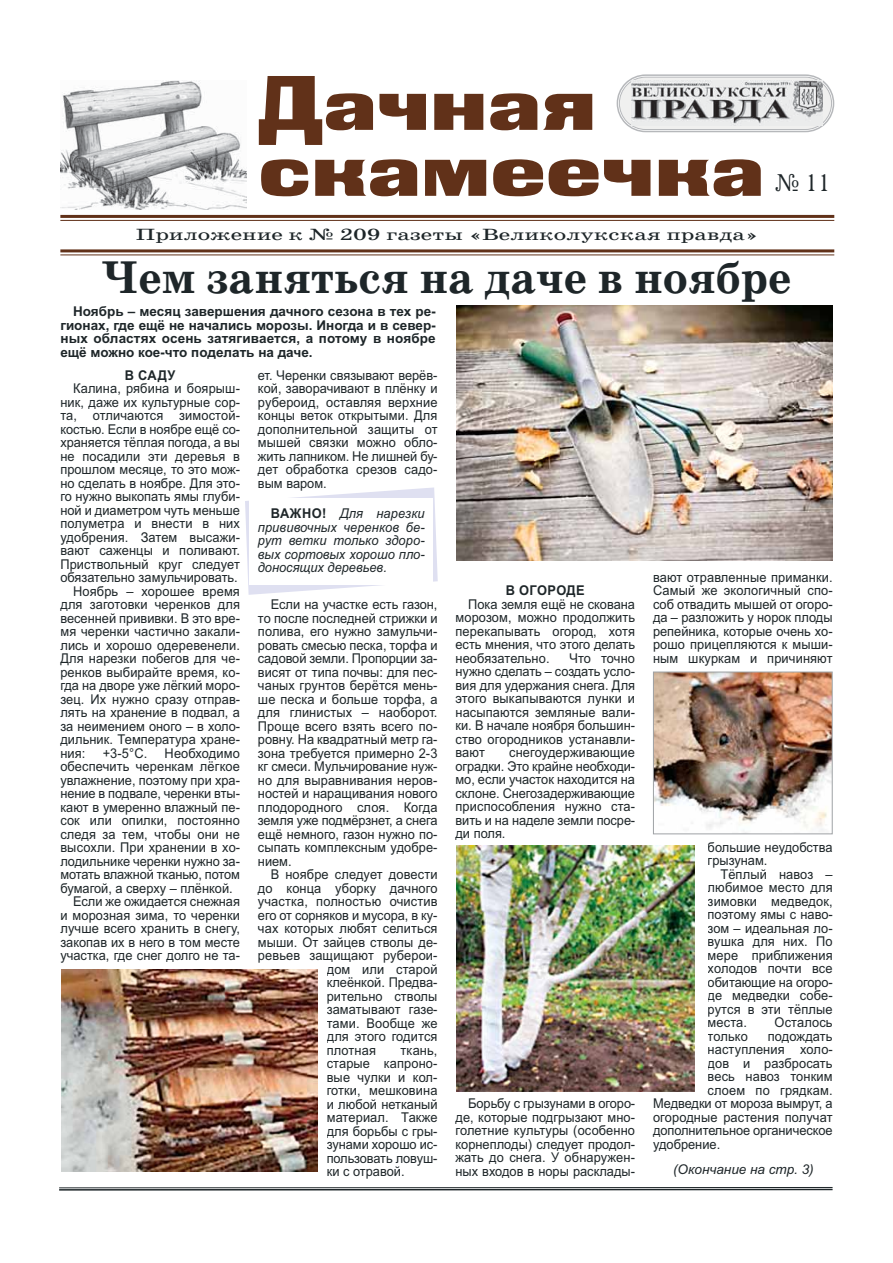
<style>
.page{position:relative;width:893px;height:1263px;background:#fff}
.page>*{position:absolute;margin:0;border:0;box-sizing:border-box;transform-origin:0 0}
.t1{font:76.95px/66px "Black Grotesk C";color:#613119;scale:1.2 1}
.t2{font:700 46.5px "School Book C";color:#1e2629}
.t3{font:24px "Quant Antiqua C";color:#1e2629}
.t4{font:16.5px "School Book C";color:#1e2629;scale:1.44 1}
.t5{font:13.5px/13.5px "Arial";color:#1e2629;text-align:justify;scale:.95 1}
.t6{font:700 13.5px/13.5px "Arial";color:#1e2629;text-align:justify}
.t7{font:italic 13.5px/13.5px "Arial";color:#1e2629;text-align:justify;scale:.95 1}
.t8{font:italic 13.5px "Arial";color:#1e2629}
.t9{font:700 13.5px "Arial";letter-spacing:.03em;color:#1e2629;scale:.95 1}
.t10{font:700 13.5px "Arial";color:#1e2629;scale:.95 1}
.s1{font-weight:700;font-style:normal}
</style>
<div class="page">
<hr style="left:60px;top:215px;width:774px;height:3px;background:#613119">
<hr style="left:60px;top:220px;width:774px;height:1px;background:#613119">
<hr style="left:60px;top:249px;width:774px;height:3px;background:#613119">
<hr style="left:60px;top:254px;width:774px;height:1px;background:#613119">
<img style="left:60px;top:80px;width:186px;height:129px">
<svg style="left:616px;top:74px;width:219px;height:59px"></svg>
<img style="left:632px;top:81px;width:190px;height:44px">
<img style="left:457px;top:305px;width:376px;height:256px">
<hr style="left:59px;top:1187px;width:774px;height:1px;background:#1e2629">
<hr style="left:59px;top:1189px;width:774px;height:1px;background:#1e2629">
<img style="left:62px;top:969px;width:255px;height:202px">
<img style="left:655px;top:674px;width:176px;height:157px">
<div style="left:653px;top:672px;width:180px;height:162px;border:1px solid #9fa2a5"></div>
<img style="left:456px;top:845px;width:238px;height:246px">
<svg style="left:245px;top:487px;width:193px;height:108px"></svg>
<div style="left:249px;top:498px;width:184px;height:87px;background:#fff"></div>
<h1 class="t1" style="left:258px;top:69px;width:424px">Дачная скамеечка</h1>
<p class="t4" style="left:136px;top:225px;width:434px">Приложение к № 209 газеты «Великолукская правда»</p>
<h3 class="t3" style="left:775px;top:170px;width:58px">№ 11</h3>
<h2 class="t2" style="left:102px;top:253px;width:691px">Чем заняться на даче в ноябре</h2>
<p class="t6" style="left:60px;top:305px;width:377px;text-indent:13px">Ноябрь – месяц завершения дачного сезона в тех ре&shy;гионах, где ещё не начались морозы. Иногда и в север&shy;ных областях осень затягивается, а потому в ноябре ещё можно кое-что поделать на даче.</p>
<p class="t10" style="left:125px;top:367px;width:55px">В САДУ</p>
<p class="t5" style="left:73px;top:382px;width:177px">Калина, рябина и боярыш-</p>
<p class="t5" style="left:60px;top:395px;width:191px">ник, даже их культурные сор-</p>
<p class="t5" style="left:60px;top:409px;width:191px">та, отличаются зимостой-</p>
<p class="t5" style="left:60px;top:422px;width:191px">костью. Если в ноябре ещё со-</p>
<p class="t5" style="left:60px;top:436px;width:191px">храняется тёплая погода, а вы</p>
<p class="t5" style="left:60px;top:449px;width:191px">не посадили эти деревья в</p>
<p class="t5" style="left:60px;top:463px;width:191px">прошлом месяце, то это мож-</p>
<p class="t5" style="left:60px;top:476px;width:191px">но сделать в ноябре. Для это-</p>
<p class="t5" style="left:60px;top:490px;width:190px">го нужно выкопать ямы глуби-</p>
<p class="t5" style="left:60px;top:503px;width:191px">ной и диаметром чуть меньше</p>
<p class="t5" style="left:60px;top:517px;width:191px">полуметра и внести в них</p>
<p class="t5" style="left:60px;top:530px;width:191px">удобрения. Затем высажи-</p>
<p class="t5" style="left:60px;top:544px;width:191px">вают саженцы и поливают.</p>
<p class="t5" style="left:60px;top:557px;width:191px">Приствольный круг следует</p>
<p class="t5" style="left:60px;top:571px;width:188px">обязательно замульчировать.</p>
<p class="t5" style="left:73px;top:584px;width:177px">Ноябрь – хорошее время</p>
<p class="t5" style="left:60px;top:598px;width:191px">для заготовки черенков для</p>
<p class="t5" style="left:60px;top:611px;width:190px">весенней прививки. В это вре-</p>
<p class="t5" style="left:60px;top:625px;width:191px">мя черенки частично закали-</p>
<p class="t5" style="left:60px;top:638px;width:191px">лись и хорошо одеревенели.</p>
<p class="t5" style="left:60px;top:652px;width:191px">Для нарезки побегов для че-</p>
<p class="t5" style="left:60px;top:665px;width:190px">ренков выбирайте время, ко-</p>
<p class="t5" style="left:60px;top:679px;width:191px">гда на дворе уже лёгкий моро-</p>
<p class="t5" style="left:60px;top:692px;width:191px">зец. Их нужно сразу отправ-</p>
<p class="t5" style="left:60px;top:706px;width:191px">лять на хранение в подвал, а</p>
<p class="t5" style="left:60px;top:719px;width:191px">за неимением оного – в холо-</p>
<p class="t5" style="left:60px;top:733px;width:191px">дильник. Температура хране-</p>
<p class="t5" style="left:60px;top:746px;width:28px">ния:</p>
<p class="t5" style="left:103px;top:746px;width:49px">+3-5°С.</p>
<p class="t5" style="left:165px;top:746px;width:81px">Необходимо</p>
<p class="t5" style="left:60px;top:760px;width:191px">обеспечить черенкам лёгкое</p>
<p class="t5" style="left:60px;top:773px;width:191px">увлажнение, поэтому при хра-</p>
<p class="t5" style="left:60px;top:787px;width:190px">нение в подвале, черенки вты-</p>
<p class="t5" style="left:60px;top:800px;width:191px">кают в умеренно влажный пе-</p>
<p class="t5" style="left:60px;top:814px;width:191px">сок или опилки, постоянно</p>
<p class="t5" style="left:60px;top:827px;width:191px">следя за тем, чтобы они не</p>
<p class="t5" style="left:60px;top:841px;width:191px">высохли. При хранении в хо-</p>
<p class="t5" style="left:60px;top:854px;width:191px">лодильнике черенки нужно за-</p>
<p class="t5" style="left:60px;top:868px;width:191px">мотать влажной тканью, потом</p>
<p class="t5" style="left:60px;top:881px;width:183px">бумагой, а сверху – плёнкой.</p>
<p class="t5" style="left:73px;top:895px;width:177px">Если же ожидается снежная</p>
<p class="t5" style="left:60px;top:908px;width:191px">и морозная зима, то черенки</p>
<p class="t5" style="left:60px;top:922px;width:190px">лучше всего хранить в снегу,</p>
<p class="t5" style="left:60px;top:935px;width:191px">закопав их в него в том месте</p>
<p class="t5" style="left:60px;top:949px;width:191px">участка, где снег долго не та-</p>
<p class="t5" style="left:258px;top:368px;width:191px">ет. Черенки связывают верёв&shy;кой, заворачивают в плёнку и рубероид, оставляя верхние концы веток открытыми. Для дополнительной защиты от мышей связки можно обло&shy;жить лапником. Не лишней бу&shy;дет обработка срезов садо&shy;вым варом.</p>
<p class="t7" style="left:258px;top:507px;width:177px;text-indent:13px"><span class="s1">ВАЖНО!</span> Для нарезки прививочных черенков бе&shy;рут ветки только здоро&shy;вых сортовых хорошо пло&shy;доносящих деревьев.</p>
<p class="t5" style="left:258px;top:598px;width:191px;text-indent:13px">Если на участке есть газон, то после последней стрижки и полива, его нужно замульчи&shy;ровать смесью песка, торфа и садовой земли. Пропорции за&shy;висят от типа почвы: для пес&shy;чаных грунтов берётся мень&shy;ше песка и больше торфа, а для глинистых – наоборот.<br>Проще всего взять всего по&shy;ровну. На квадратный метр га&shy;зона требуется примерно 2-3 кг смеси. Мульчирование нуж&shy;но для выравнивания неров&shy;ностей и наращивания нового плодородного слоя. Когда земля уже подмёрзнет, а снега ещё немного, газон нужно по&shy;сыпать комплексным удобре&shy;нием.</p>
<p class="t5" style="left:271px;top:868px;width:177px">В ноябре следует довести</p>
<p class="t5" style="left:258px;top:881px;width:191px">до конца уборку дачного</p>
<p class="t5" style="left:258px;top:895px;width:191px">участка, полностью очистив</p>
<p class="t5" style="left:258px;top:908px;width:191px">его от сорняков и мусора, в ку-</p>
<p class="t5" style="left:258px;top:922px;width:191px">чах которых любят селиться</p>
<p class="t5" style="left:258px;top:935px;width:191px">мыши. От зайцев стволы де-</p>
<p class="t5" style="left:258px;top:949px;width:190px">ревьев защищают руберои-</p>
<p class="t5" style="left:327px;top:962px;width:118px">дом или старой</p>
<p class="t5" style="left:327px;top:976px;width:118px">клеёнкой. Предва-</p>
<p class="t5" style="left:327px;top:989px;width:118px">рительно стволы</p>
<p class="t5" style="left:327px;top:1003px;width:118px">заматывают газе-</p>
<p class="t5" style="left:327px;top:1016px;width:118px">тами. Вообще же</p>
<p class="t5" style="left:327px;top:1030px;width:118px">для этого годится</p>
<p class="t5" style="left:327px;top:1043px;width:53px">плотная</p>
<p class="t5" style="left:327px;top:1043px;width:118px;text-indent:74px">ткань, старые капроно&shy;вые чулки и кол&shy;готки, мешковина и любой нетканый материал. Также для борьбы с гры&shy;зунами хорошо ис&shy;пользовать ловуш&shy;ки с отравой.</p>
<p class="t9" style="left:506px;top:583px;width:85px">В ОГОРОДЕ</p>
<p class="t5" style="left:455px;top:597px;width:191px;text-indent:13px">Пока земля ещё не скована морозом, можно продолжить перекапывать огород, хотя есть мнения, что этого делать необязательно.</p>
<p class="t5" style="left:455px;top:651px;width:191px;text-indent:114px">Что точно нужно сделать – создать усло&shy;вия для удержания снега. Для этого выкапываются лунки и насыпаются земляные вали&shy;ки. В начале ноября большин&shy;ство огородников устанавли&shy;вают</p>
<p class="t5" style="left:455px;top:746px;width:191px;text-indent:54px">снегоудерживающие оградки. Это крайне необходи&shy;мо, если участок находится на склоне. Снегозадерживающие приспособления нужно ста&shy;вить и на наделе земли посре&shy;ди поля.</p>
<p class="t5" style="left:455px;top:1097px;width:191px;text-indent:13px">Борьбу с грызунами в огоро&shy;де, которые подгрызают мно&shy;голетние культуры (особенно корнеплоды) следует продол&shy;жать до снега. У обнаружен&shy;ных входов в норы расклады-</p>
<p class="t5" style="left:653px;top:570px;width:191px">вают отравленные приманки.<br>Самый же экологичный спо&shy;соб отвадить мышей от огоро&shy;да – разложить у норок плоды репейника, которые очень хо&shy;рошо прицепляются к мыши&shy;ным шкуркам и причиняют</p>
<p class="t5" style="left:708px;top:840px;width:133px">большие неудобства грызунам.</p>
<p class="t5" style="left:708px;top:867px;width:133px;text-indent:13px">Тёплый навоз – любимое место для зимовки медведок, поэтому ямы с наво&shy;зом – идеальная ло&shy;вушка для них. По мере приближения холодов почти все обитающие на огоро&shy;де медведки собе&shy;рутся в эти тёплые места.</p>
<p class="t5" style="left:775px;top:1016px;width:63px">Осталось</p>
<p class="t5" style="left:708px;top:1029px;width:44px">только</p>
<p class="t5" style="left:768px;top:1029px;width:70px">подождать</p>
<p class="t5" style="left:708px;top:1043px;width:133px">наступления холо-</p>
<p class="t5" style="left:708px;top:1056px;width:133px">дов и разбросать</p>
<p class="t5" style="left:708px;top:1070px;width:133px">весь навоз тонким</p>
<p class="t5" style="left:708px;top:1083px;width:133px">слоем по грядкам.</p>
<p class="t5" style="left:653px;top:1097px;width:191px">Медведки от мороза вымрут, а</p>
<p class="t5" style="left:653px;top:1110px;width:191px">огородные растения получат</p>
<p class="t5" style="left:653px;top:1124px;width:190px">дополнительное органическое</p>
<p class="t5" style="left:653px;top:1137px;width:72px">удобрение.</p>
<p class="t8" style="left:673px;top:1161px;width:142px">(Окончание на стр. 3)</p>
</div>
